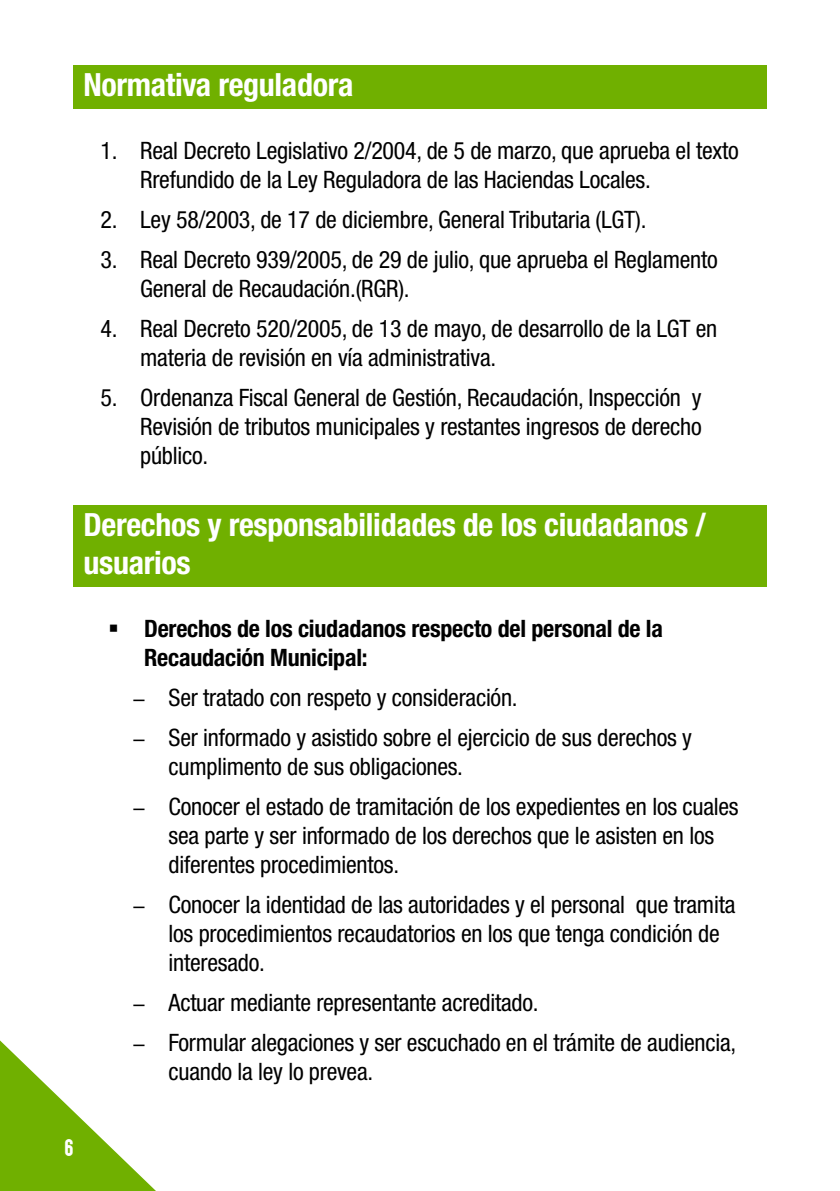
<style>
.page{position:relative;width:840px;height:1191px;background:#fff}
.page>*{position:absolute;margin:0;border:0;box-sizing:border-box;transform-origin:0 0}
.t1{font:700 condensed 32px/38.4px "Helvetica Neue";letter-spacing:-.01em;color:#fff}
.t2{font:condensed 24px/28.8px "Helvetica Neue";letter-spacing:-.01em;color:#000}
.t3{font:700 condensed 24px/28.8px "Helvetica Neue";letter-spacing:-.01em;color:#000}
.t4{font:20px "Aku&Kamu";color:#fff}
</style>
<div class="page">
<div style="left:73px;top:66px;width:693px;height:43px;background:#70b000"></div>
<div style="left:73px;top:505px;width:693px;height:82px;background:#70b000"></div>
<svg style="left:0;top:1040px;width:156px;height:151px"></svg>
<p class="t1" style="left:83px;top:65px;width:271px">Normativa reguladora</p>
<p class="t2" style="left:140px;top:136px;width:599px;text-indent:-40px">1. Real Decreto Legislativo 2/2004, de 5 de marzo, que aprueba el texto<br>Rrefundido de la Ley Reguladora de las Haciendas Locales.</p>
<p class="t2" style="left:100px;top:205px;width:547px">2. Ley 58/2003, de 17 de diciembre, General Tributaria (LGT).</p>
<p class="t2" style="left:140px;top:245px;width:578px;text-indent:-40px">3. Real Decreto 939/2005, de 29 de julio, que aprueba el Reglamento<br>General de Recaudación.(RGR).</p>
<p class="t2" style="left:140px;top:314px;width:578px;text-indent:-40px">4. Real Decreto 520/2005, de 13 de mayo, de desarrollo de la LGT en materia de revisión en vía administrativa.</p>
<p class="t2" style="left:140px;top:383px;width:562px;text-align:justify;text-indent:-40px">5. Ordenanza Fiscal General de Gestión, Recaudación, Inspección y Revisión de tributos municipales y restantes ingresos de derecho público.</p>
<p class="t1" style="left:83px;top:505px;width:623px">Derechos y responsabilidades de los ciudadanos / usuarios</p>
<p class="t3" style="left:144px;top:614px;width:520px;text-indent:-36px">▪ Derechos de los ciudadanos respecto del personal de la<br>Recaudación Municipal:</p>
<p class="t2" style="left:168px;top:683px;width:350px">Ser tratado con respeto y consideración.</p>
<p class="t2" style="left:168px;top:723px;width:524px">Ser informado y asistido sobre el ejercicio de sus derechos y cumplimento de sus obligaciones.</p>
<p class="t2" style="left:168px;top:792px;width:571px">Conocer el estado de tramitación de los expedientes en los cuales sea parte y ser informado de los derechos que le asisten en los diferentes procedimientos.</p>
<p class="t2" style="left:168px;top:890px;width:568px">Conocer la identidad de las autoridades y el personal que tramita los procedimientos recaudatorios en los que tenga condición de interesado.</p>
<p class="t2" style="left:168px;top:987px;width:371px">Actuar mediante representante acreditado.</p>
<p class="t2" style="left:168px;top:1028px;width:569px">Formular alegaciones y ser escuchado en el trámite de audiencia, cuando la ley lo prevea.</p>
<p class="t4" style="left:65px;top:1134px;width:10px">6</p>
</div>
